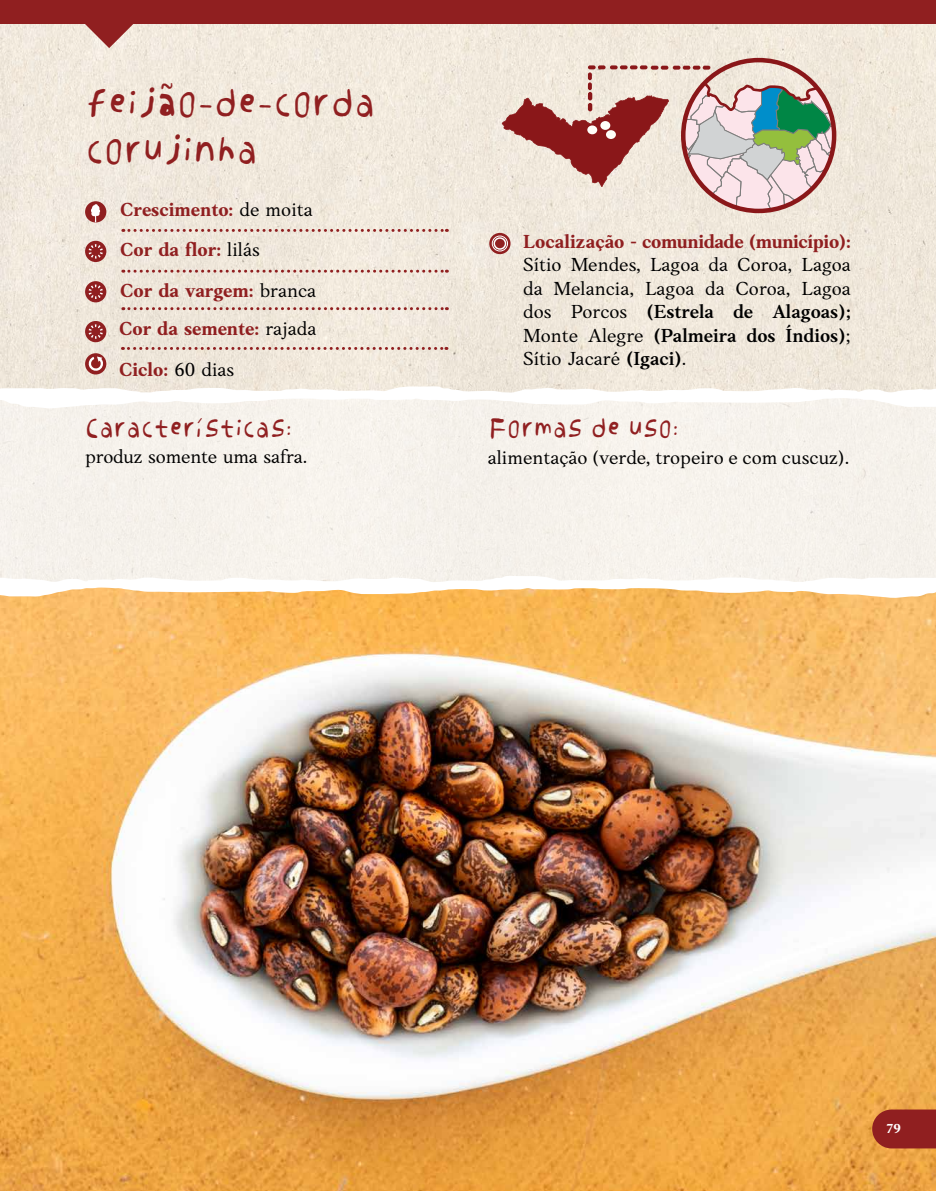
<style>
.page{position:relative;width:936px;height:1191px;background:#fff}
.page>*{position:absolute;margin:0;border:0;box-sizing:border-box;transform-origin:0 0}
.t1{font:39px/46.8px "Corose Alt 01";color:#901f20}
.t2{font:27px "Corose Alt 01";color:#901f20}
.t3{font:19.5px/23.4px "Anko";color:#000;text-align:justify}
.t4{font:700 19.5px/40.3px "Anko";color:#901f20}
.t5{font:700 19.5px "Anko";letter-spacing:-.02em;color:#901f20}
.t6{font:700 13.5px "Anko";color:#fff}
.s1{font-weight:400;color:#000}
.s2{font-weight:600}
</style>
<div class="page">
<img style="left:0;top:24px;width:935px;height:362px">
<div style="left:0;top:0;width:935px;height:24px;background:#901f20"></div>
<svg style="left:85px;top:24px;width:48px;height:24px"></svg>
<div style="left:0;top:395px;width:935px;height:243px;background:#f6f2ec"></div>
<svg style="left:0;top:386px;width:935px;height:22px"></svg>
<img style="left:1px;top:598px;width:934px;height:593px">
<svg style="left:123px;top:307px;width:324px;height:3px"></svg>
<svg style="left:122px;top:347px;width:325px;height:3px"></svg>
<div style="left:85px;top:241px;width:21px;height:21px;background:#901f20;border-radius:50%"></div>
<svg style="left:89px;top:244px;width:14px;height:14px"></svg>
<div style="left:85px;top:353px;width:21px;height:21px;background:#901f20;border-radius:50%"></div>
<svg style="left:88px;top:356px;width:16px;height:16px"></svg>
<svg style="left:489px;top:233px;width:21px;height:21px"></svg>
<div style="left:492px;top:236px;width:15px;height:15px;border:1px solid #fff;border-radius:50%"></div>
<div style="left:493px;top:237px;width:13px;height:13px;border:2px solid #fff;border-radius:50%"></div>
<svg style="left:0;top:575px;width:935px;height:23px"></svg>
<svg style="left:123px;top:229px;width:324px;height:3px"></svg>
<svg style="left:123px;top:270px;width:324px;height:3px"></svg>
<div style="left:85px;top:281px;width:21px;height:21px;background:#901f20;border-radius:50%"></div>
<svg style="left:89px;top:284px;width:14px;height:15px"></svg>
<div style="left:85px;top:201px;width:21px;height:21px;background:#901f20;border-radius:50%"></div>
<svg style="left:91px;top:204px;width:9px;height:18px"></svg>
<div style="left:85px;top:321px;width:21px;height:21px;background:#901f20;border-radius:50%"></div>
<svg style="left:89px;top:324px;width:14px;height:15px"></svg>
<svg style="left:501px;top:60px;width:333px;height:151px;background:#ceb7ae"></svg>
<div style="left:587px;top:125px;width:10px;height:9px;background:#fffef9;border-radius:50%"></div>
<div style="left:600px;top:121px;width:10px;height:9px;background:#fffef9;border-radius:50%"></div>
<div style="left:606px;top:130px;width:10px;height:9px;background:#fffef9;border-radius:50%"></div>
<img style="left:0;top:587px;width:1px;height:604px">
<svg style="left:872px;top:1109px;width:63px;height:39px;background:#972923"></svg>
<h1 class="t1" style="left:86px;top:79px;width:291px">feijão-de-corda corujinha</h1>
<p class="t4" style="left:120px;top:189px;width:197px">Crescimento: <span class="s1">de moita<br></span>Cor da flor: <span class="s1">lilás<br></span>Cor da vargem: <span class="s1">branca</span></p>
<p class="t4" style="left:119px;top:309px;width:199px">Cor da semente: <span class="s1">rajada<br></span>Ciclo: <span class="s1">60 dias</span></p>
<h2 class="t2" style="left:85px;top:408px;width:208px">Características:</h2>
<p class="t3" style="left:85px;top:445px;width:224px">produz somente uma safra.</p>
<p class="t5" style="left:523px;top:230px;width:329px">Localização - comunidade (município):</p>
<p class="t3" style="left:523px;top:253px;width:329px">Sítio Mendes, Lagoa da Coroa, Lagoa da Melancia, Lagoa da Coroa, Lagoa dos Porcos <span class="s2">(Estrela de Alagoas); </span>Monte Alegre <span class="s2">(Palmeira dos Índios)</span>; Sítio Jacaré <span class="s2">(Igaci)</span>.</p>
<h2 class="t2" style="left:489px;top:408px;width:191px">Formas de uso:</h2>
<p class="t3" style="left:487px;top:445px;width:363px">alimentação (verde, tropeiro e com cuscuz).</p>
<p class="t6" style="left:885px;top:1120px;width:16px">79</p>
</div>
